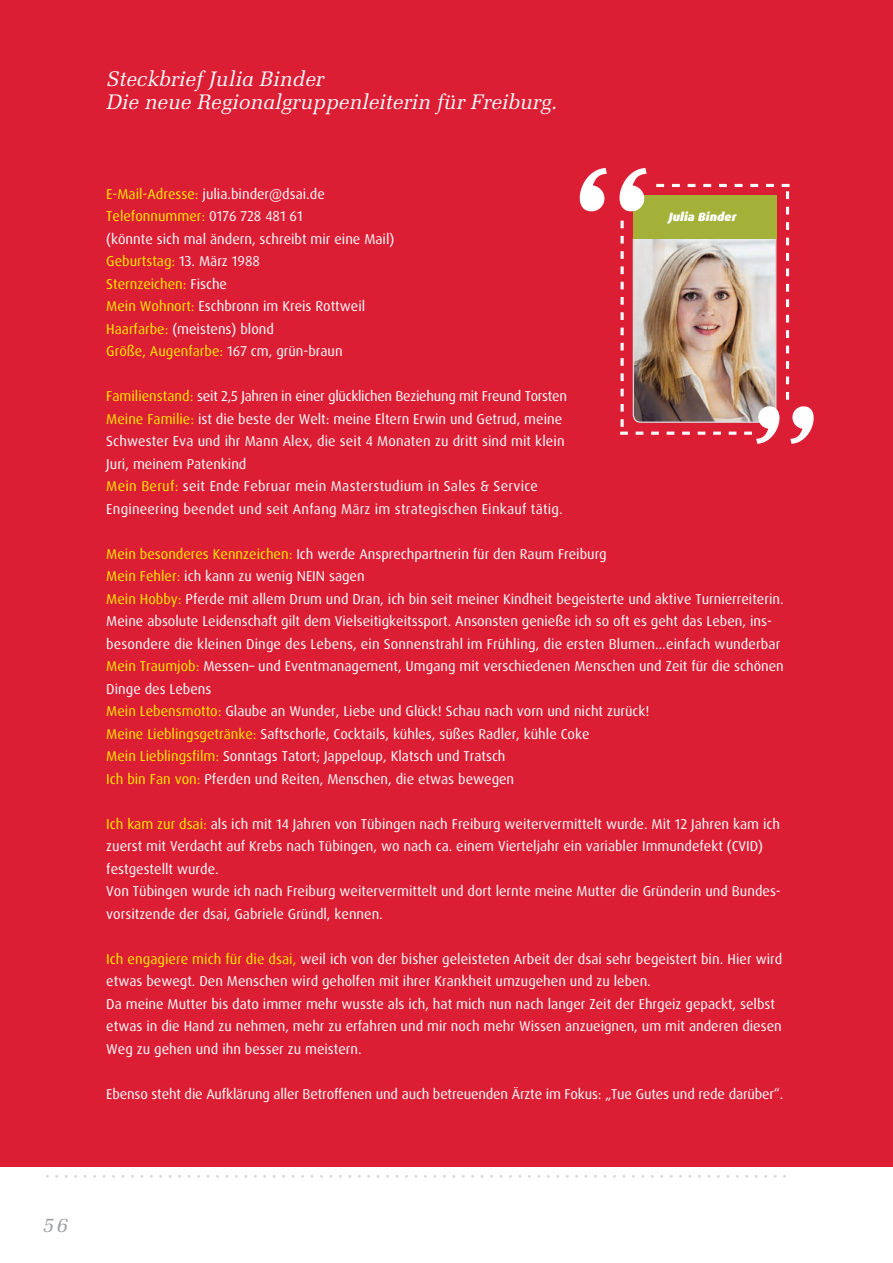
<style>
.page{position:relative;width:893px;height:1263px;background:#fff}
.page>*{position:absolute;margin:0;border:0;box-sizing:border-box;transform-origin:0 0}
.t1{font:italic 21px/22.5px "Melior";color:#fff}
.t2{font:italic 21px "Melior";color:#9c9ea0}
.t3{font:14.25px/22.5px "Dax Pro";color:#fff}
.t4{font:italic 900 12px "Dax Pro";color:#fff}
.s1{color:#ffec00}
</style>
<div class="page">
<svg style="left:244px;top:1175px;width:13px;height:3px"></svg>
<svg style="left:537px;top:1175px;width:13px;height:3px"></svg>
<svg style="left:556px;top:1175px;width:79px;height:3px"></svg>
<svg style="left:263px;top:1175px;width:79px;height:3px"></svg>
<svg style="left:641px;top:1175px;width:13px;height:3px"></svg>
<svg style="left:348px;top:1175px;width:13px;height:3px"></svg>
<svg style="left:55px;top:1175px;width:13px;height:3px"></svg>
<svg style="left:433px;top:1175px;width:13px;height:3px"></svg>
<svg style="left:660px;top:1175px;width:60px;height:3px"></svg>
<svg style="left:159px;top:1175px;width:13px;height:3px"></svg>
<svg style="left:745px;top:1175px;width:41px;height:3px"></svg>
<svg style="left:74px;top:1175px;width:79px;height:3px"></svg>
<svg style="left:726px;top:1175px;width:13px;height:3px"></svg>
<svg style="left:367px;top:1175px;width:60px;height:3px"></svg>
<svg style="left:178px;top:1175px;width:60px;height:3px"></svg>
<svg style="left:452px;top:1175px;width:79px;height:3px"></svg>
<div style="left:0;top:0;width:893px;height:1166px;background:#dc1e35"></div>
<img style="left:579px;top:168px;width:235px;height:276px">
<h1 class="t1" style="left:106px;top:68px;width:452px">Steckbrief Julia Binder<br>Die neue Regionalgruppenleiterin für Freiburg.</h1>
<p class="t3" style="left:106px;top:183px;width:290px"><span class="s1">E-Mail-Adresse:</span> julia.binder@dsai.de <span class="s1">Telefonnummer:</span> 0176 728 481 61<br>(könnte sich mal ändern, schreibt mir eine Mail)<br><span class="s1">Geburtstag:</span> 13. März 1988<br><span class="s1">Sternzeichen:</span> Fische<br><span class="s1">Mein Wohnort:</span> Eschbronn im Kreis Rottweil <span class="s1">Haarfarbe:</span> (meistens) blond<br><span class="s1">Größe, Augenfarbe:</span> 167 cm, grün-braun</p>
<p class="t3" style="left:106px;top:385px;width:462px"><span class="s1">Familienstand:</span> seit 2,5 Jahren in einer glücklichen Beziehung mit Freund Torsten <span class="s1">Meine Familie:</span> ist die beste der Welt: meine Eltern Erwin und Getrud, meine Schwester Eva und ihr Mann Alex, die seit 4 Monaten zu dritt sind mit klein Juri, meinem Patenkind<br><span class="s1">Mein Beruf:</span> seit Ende Februar mein Masterstudium in Sales &amp; Service Engineering beendet und seit Anfang März im strategischen Einkauf tätig.</p>
<p class="t4" style="left:669px;top:209px;width:69px">Julia Binder</p>
<p class="t3" style="left:106px;top:543px;width:679px"><span class="s1">Mein besonderes Kennzeichen:</span> Ich werde Ansprechpartnerin für den Raum Freiburg<br><span class="s1">Mein Fehler:</span> ich kann zu wenig NEIN sagen<br><span class="s1">Mein Hobby:</span> Pferde mit allem Drum und Dran, ich bin seit meiner Kindheit begeisterte und aktive Turnierreiterin.<br>Meine absolute Leidenschaft gilt dem Vielseitigkeitssport. Ansonsten genieße ich so oft es geht das Leben, ins&shy;besondere die kleinen Dinge des Lebens, ein Sonnenstrahl im Frühling, die ersten Blumen…einfach wunderbar <span class="s1">Mein Traumjob:</span> Messen– und Eventmanagement, Umgang mit verschiedenen Menschen und Zeit für die schönen Dinge des Lebens<br><span class="s1">Mein Lebensmotto:</span> Glaube an Wunder, Liebe und Glück! Schau nach vorn und nicht zurück!<br><span class="s1">Meine Lieblingsgetränke:</span> Saftschorle, Cocktails, kühles, süßes Radler, kühle Coke<br><span class="s1">Mein Lieblingsfilm:</span> Sonntags Tatort; Jappeloup, Klatsch und Tratsch<br><span class="s1">Ich bin Fan von:</span> Pferden und Reiten, Menschen, die etwas bewegen</p>
<p class="t3" style="left:106px;top:813px;width:676px"><span class="s1">Ich kam zur dsai:</span> als ich mit 14 Jahren von Tübingen nach Freiburg weitervermittelt wurde. Mit 12 Jahren kam ich zuerst mit Verdacht auf Krebs nach Tübingen, wo nach ca. einem Vierteljahr ein variabler Immundefekt (CVID) festgestellt wurde.<br>Von Tübingen wurde ich nach Freiburg weitervermittelt und dort lernte meine Mutter die Gründerin und Bundes&shy;vorsitzende der dsai, Gabriele Gründl, kennen.</p>
<p class="t3" style="left:106px;top:948px;width:678px"><span class="s1">Ich engagiere mich für die dsai,</span> weil ich von der bisher geleisteten Arbeit der dsai sehr begeistert bin. Hier wird etwas bewegt. Den Menschen wird geholfen mit ihrer Krankheit umzugehen und zu leben.<br>Da meine Mutter bis dato immer mehr wusste als ich, hat mich nun nach langer Zeit der Ehrgeiz gepackt, selbst etwas in die Hand zu nehmen, mehr zu erfahren und mir noch mehr Wissen anzueignen, um mit anderen diesen Weg zu gehen und ihn besser zu meistern.</p>
<p class="t3" style="left:106px;top:1083px;width:679px">Ebenso steht die Aufklärung aller Betroffenen und auch betreuenden Ärzte im Fokus: „Tue Gutes und rede darüber“.</p>
<h1 class="t2" style="left:43px;top:1213px;width:27px">56</h1>
</div>
